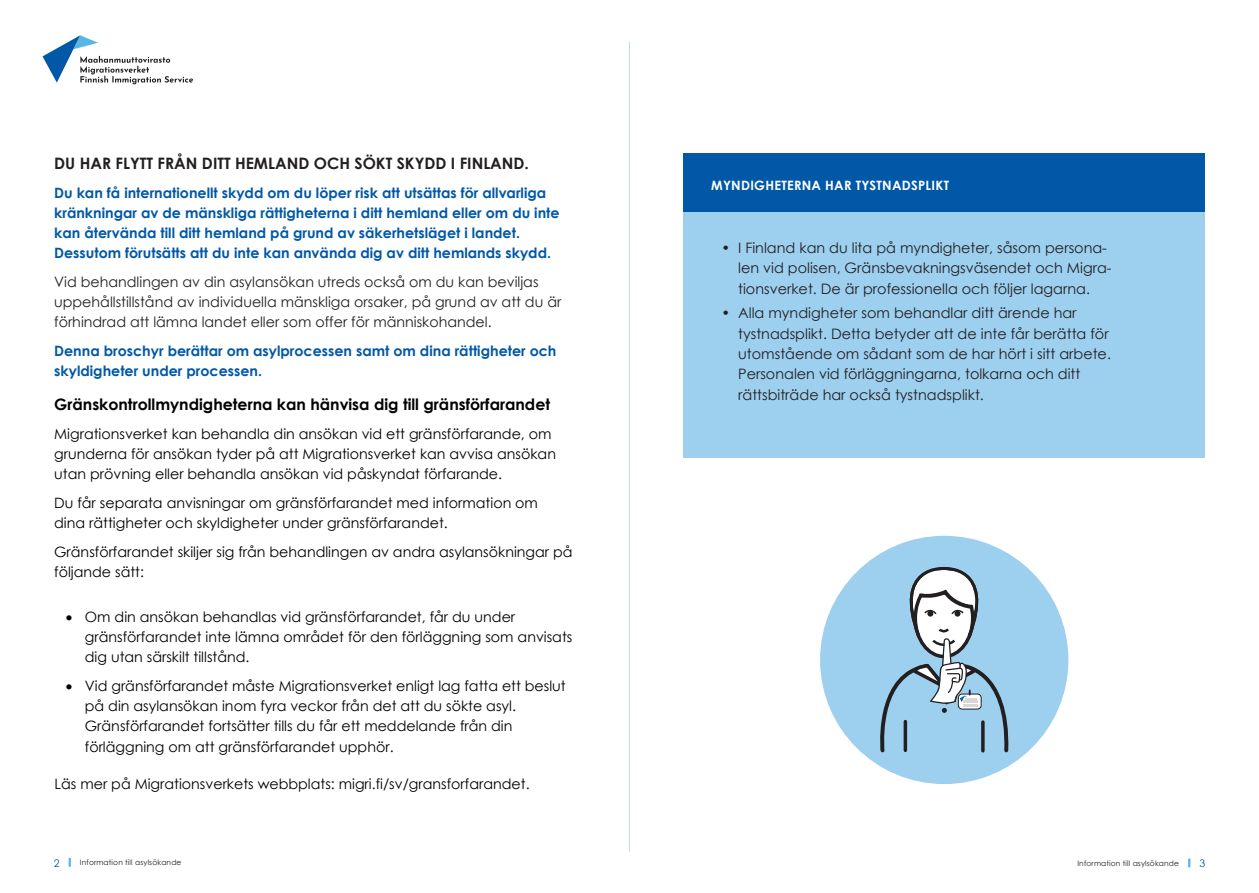
<style>
.page{position:relative;width:1259px;height:893px;background:#fff}
.page>*{position:absolute;margin:0;border:0;box-sizing:border-box;transform-origin:0 0}
.t1{font:700 15.75px "Century Gothic";color:#000}
.t2{font:700 15.75px "Century Gothic";color:#231f20}
.t3{font:14.4px/20.4px "Century Gothic";color:#231f20}
.t4{font:14.25px/20.2px "Century Gothic";color:#000}
.t5{font:700 14.25px/20.2px "Century Gothic";color:#0158a6}
.t6{font:14.25px/20.2px "Century Gothic";color:#231f20}
.Otsikko_5_nega{font:700 12.9px "Century Gothic";letter-spacing:.02em;color:#fff}
.t7{font:10.5px "Century Gothic";color:#0158a6}
.t8{font:7.5px "Century Gothic";letter-spacing:.02em;color:#231f20}
</style>
<div class="page">
<svg style="left:69px;top:858px;width:2px;height:9px"></svg>
<svg style="left:1188px;top:858px;width:2px;height:9px"></svg>
<div style="left:820px;top:536px;width:248px;height:248px;background:#9dcfef;border-radius:50%"></div>
<svg style="left:43px;top:35px;width:150px;height:49px"></svg>
<div style="left:683px;top:153px;width:522px;height:59px;background:#0158a6"></div>
<div style="left:683px;top:212px;width:522px;height:245px;background:#9dcfef"></div>
<hr style="left:629px;top:41px;width:1px;height:810px;background:#bddef4">
<svg style="left:880px;top:567px;width:129px;height:186px"></svg>
<p class="t2" style="left:54px;top:151px;width:476px">DU HAR FLYTT FRÅN DITT HEMLAND OCH SÖKT SKYDD I FINLAND.</p>
<p class="t5" style="left:54px;top:182px;width:507px">Du kan få internationellt skydd om du löper risk att utsättas för allvarliga kränkningar av de mänskliga rättigheterna i ditt hemland eller om du inte kan återvända till ditt hemland på grund av säkerhetsläget i landet.<br>Dessutom förutsätts att du inte kan använda dig av ditt hemlands skydd.</p>
<p class="t6" style="left:54px;top:271px;width:509px">Vid behandlingen av din asylansökan utreds också om du kan beviljas uppehållstillstånd av individuella mänskliga orsaker, på grund av att du är förhindrad att lämna landet eller som offer för människohandel.</p>
<p class="t5" style="left:54px;top:340px;width:504px">Denna broschyr berättar om asylprocessen samt om dina rättigheter och skyldigheter under processen.</p>
<p class="t1" style="left:54px;top:392px;width:497px">Gränskontrollmyndigheterna kan hänvisa dig till gränsförfarandet</p>
<p class="t4" style="left:54px;top:423px;width:503px">Migrationsverket kan behandla din ansökan vid ett gränsförfarande, om grunderna för ansökan tyder på att Migrationsverket kan avvisa ansökan utan prövning eller behandla ansökan vid påskyndat förfarande.</p>
<p class="t4" style="left:54px;top:493px;width:485px">Du får separata anvisningar om gränsförfarandet med information om dina rättigheter och skyldigheter under gränsförfarandet.</p>
<p class="t4" style="left:54px;top:542px;width:520px">Gränsförfarandet skiljer sig från behandlingen av andra asylansökningar på följande sätt:</p>
<p class="t4" style="left:85px;top:606px;width:489px;text-indent:-19px">• Om din ansökan behandlas vid gränsförfarandet, får du under gränsförfarandet inte lämna området för den förläggning som anvisats dig utan särskilt tillstånd.</p>
<p class="t4" style="left:85px;top:675px;width:482px;text-indent:-19px">• Vid gränsförfarandet måste Migrationsverket enligt lag fatta ett beslut på din asylansökan inom fyra veckor från det att du sökte asyl.<br>Gränsförfarandet fortsätter tills du får ett meddelande från din förläggning om att gränsförfarandet upphör.</p>
<p class="t4" style="left:55px;top:774px;width:476px">Läs mer på Migrationsverkets webbplats: migri.fi/sv/gransforfarandet.</p>
<h5 class="Otsikko_5_nega" style="left:711px;top:175px;width:239px">MYNDIGHETERNA HAR TYSTNADSPLIKT</h5>
<p class="t3" style="left:738px;top:237px;width:375px;text-indent:-17px">• I Finland kan du lita på myndigheter, såsom persona&shy;len vid polisen, Gränsbevakningsväsendet och Migra&shy;tionsverket. De är professionella och följer lagarna.</p>
<p class="t3" style="left:738px;top:303px;width:374px;text-indent:-17px">• Alla myndigheter som behandlar ditt ärende har tystnadsplikt. Detta betyder att de inte får berätta för utomstående om sådant som de har hört i sitt arbete.<br>Personalen vid förläggningarna, tolkarna och ditt rättsbiträde har också tystnadsplikt.</p>
<p class="t7" style="left:54px;top:856px;width:7px">2</p>
<p class="t8" style="left:80px;top:857px;width:103px">Information till asylsökande</p>
<p class="t8" style="left:1077px;top:858px;width:103px">Information till asylsökande</p>
<p class="t7" style="left:1199px;top:856px;width:7px">3</p>
</div>
